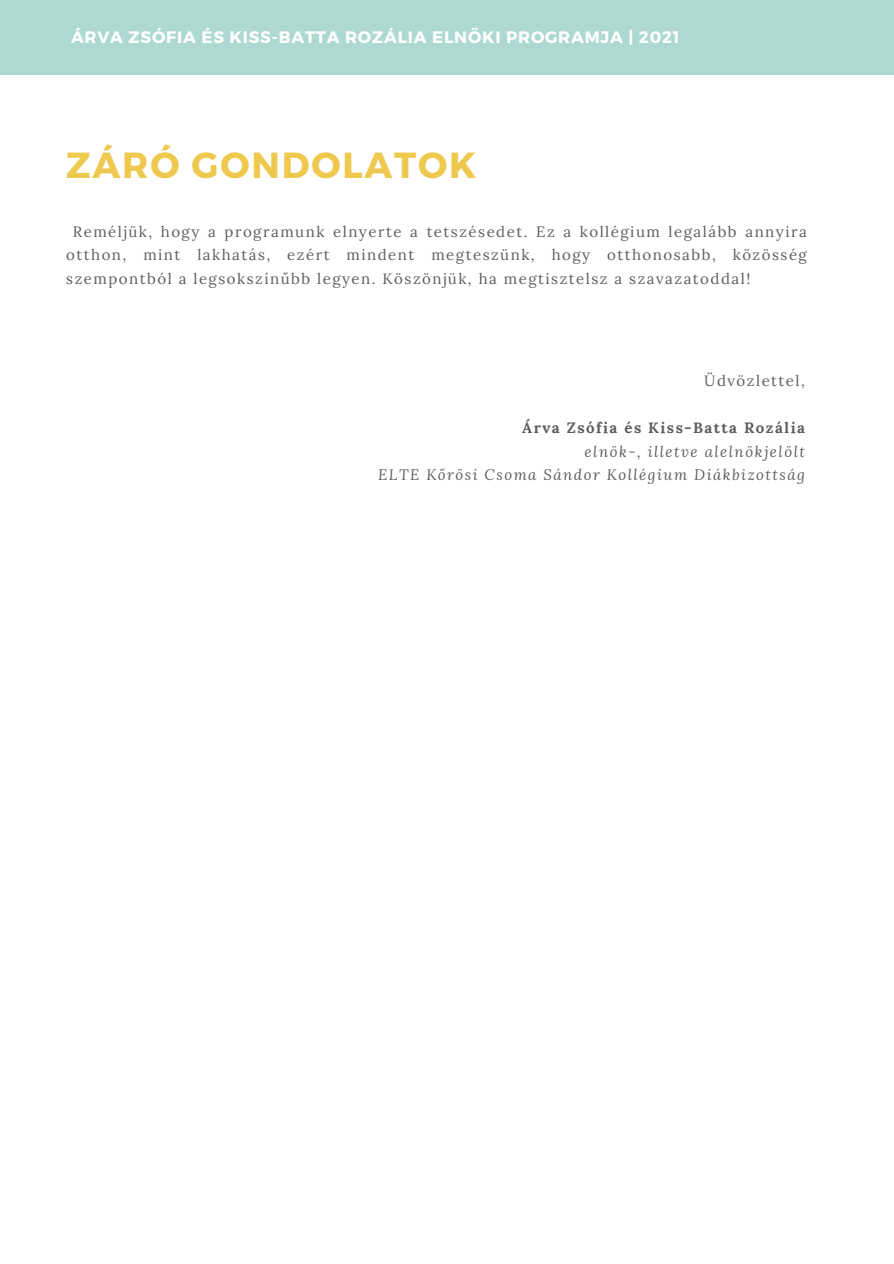
<style>
.page{position:relative;width:894px;height:1264px;background:#fff}
.page>*{position:absolute;margin:0;border:0;box-sizing:border-box;transform-origin:0 0}
.t1{font:700 36.3px "Montserrat";letter-spacing:.05em;color:#eec94d}
.t2{font:700 16.5px "Montserrat";letter-spacing:.05em;color:#fff}
.t3{font:15px/23.7px "Lora";letter-spacing:.1em;color:#5e5e5e;text-align:justify}
.t4{font:italic 15px "Lora";letter-spacing:.1em;color:#5e5e5e}
.t5{font:700 15px "Lora";letter-spacing:.1em;color:#5e5e5e}
</style>
<div class="page">
<div style="left:0;top:0;width:893px;height:74px;background:#add9d2"></div>
<p class="t2" style="left:71px;top:27px;width:610px">ÁRVA ZSÓFIA ÉS KISS-BATTA ROZÁLIA ELNÖKI PROGRAMJA | 2021</p>
<p class="t1" style="left:66px;top:141px;width:411px">ZÁRÓ GONDOLATOK</p>
<p class="t3" style="left:66px;top:219px;width:742px;text-indent:7px">Reméljük, hogy a programunk elnyerte a tetszésedet. Ez a kollégium legalább annyira otthon, mint lakhatás, ezért mindent megteszünk, hogy otthonosabb, közösség szempontból a legsokszínűbb legyen. Köszönjük, ha megtisztelsz a szavazatoddal!</p>
<p class="t3" style="left:704px;top:368px;width:102px">Üdvözlettel,</p>
<p class="t5" style="left:522px;top:418px;width:284px">Árva Zsófia és Kiss-Batta Rozália</p>
<p class="t4" style="left:584px;top:441px;width:222px">elnök-, illetve alelnökjelölt</p>
<p class="t4" style="left:378px;top:464px;width:428px">ELTE Kőrösi Csoma Sándor Kollégium Diákbizottság</p>
</div>
